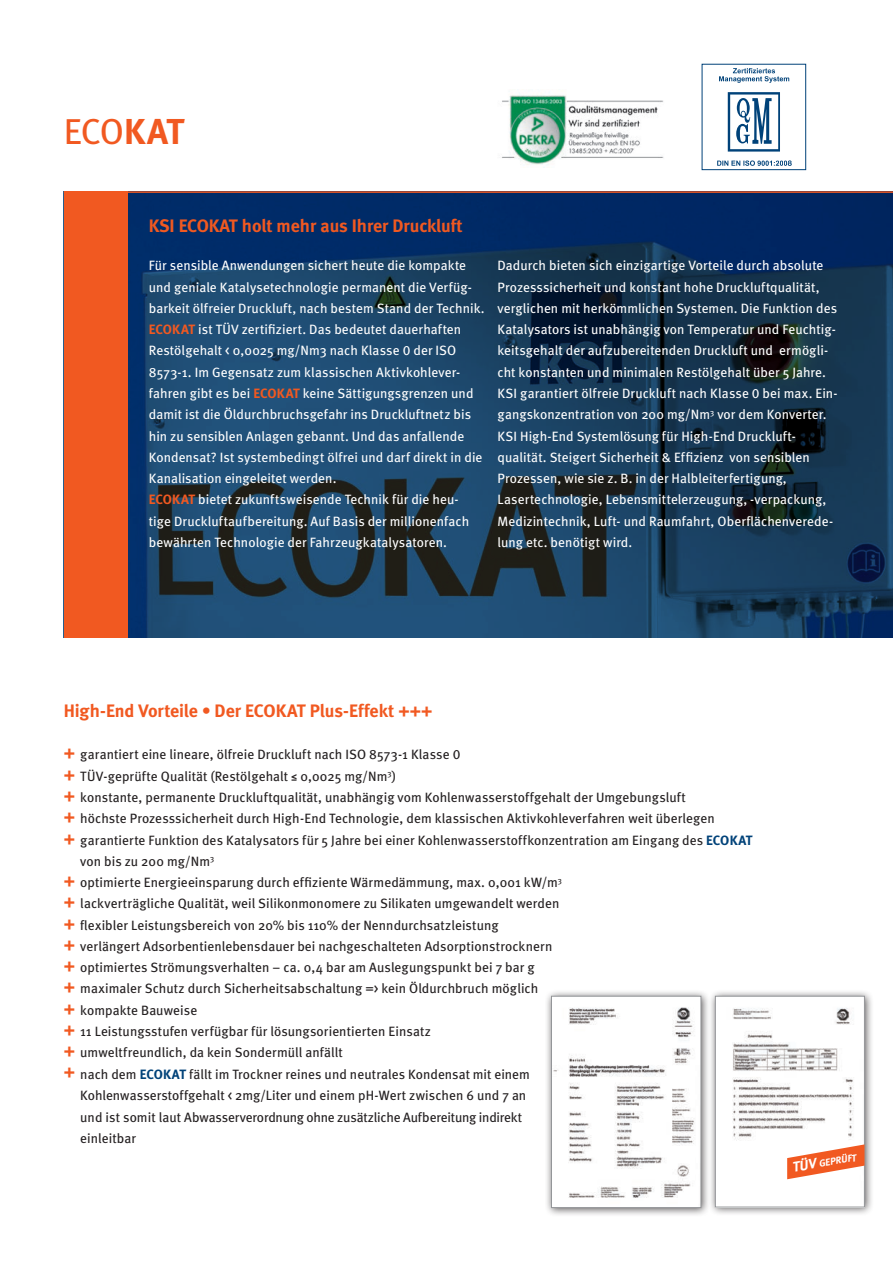
<style>
.page{position:relative;width:893px;height:1263px;background:#fff}
.page>*{position:absolute;margin:0;border:0;box-sizing:border-box;transform-origin:0 0}
.t1{font:36px "Meta";color:#f15921}
.t2{font:700 18px "Meta";color:#f15921}
.t3{font:13.5px/21.3px "Meta";letter-spacing:.005em;color:#fff}
.t4{font:13.5px "Meta";letter-spacing:.005em;color:#231f20}
.t5{font:italic 700 9.9px "Meta";color:#fff}
.s1{font-weight:700}
.s2{font-weight:700;color:#f15921}
.s3{font-family:"Meta Book Expert"}
.s4{font-weight:700;font-size:18px;color:#f15921}
.s5{font-weight:700;color:#004279}
.s6{font-size:14.1px}
</style>
<div class="page">
<svg style="left:128px;top:193px;width:765px;height:445px;background:#143b62"></svg>
<div style="left:64px;top:191px;width:64px;height:447px;background:#f15921"></div>
<hr style="left:64px;top:191px;width:829px;height:2px;background:#f15921">
<img style="left:501px;top:93px;width:163px;height:72px">
<div style="left:545px;top:989px;width:165px;height:228px;background:#231f20;opacity:.75"></div>
<img style="left:553px;top:998px;width:146px;height:207px">
<div style="left:551px;top:996px;width:150px;height:211px;border:1px solid #939598"></div>
<div style="left:708px;top:989px;width:166px;height:228px;background:#231f20;opacity:.75"></div>
<img style="left:717px;top:998px;width:145px;height:207px">
<div style="left:715px;top:996px;width:149px;height:211px;border:1px solid #939598"></div>
<svg style="left:787px;top:1144px;width:77px;height:35px"></svg>
<svg style="left:717px;top:160px;width:75px;height:6px"></svg>
<div style="left:702px;top:64px;width:104px;height:106px;border:1px solid #004279"></div>
<svg style="left:719px;top:68px;width:70px;height:15px"></svg>
<svg style="left:728px;top:92px;width:52px;height:60px"></svg>
<h1 class="t1" style="left:64px;top:108px;width:122px">ECO<span class="s1">KAT</span></h1>
<h2 class="t2" style="left:149px;top:215px;width:315px">KSI ECOKAT holt mehr aus Ihrer Druckluft</h2>
<p class="t3" style="left:149px;top:255px;width:337px">Für sensible Anwendungen sichert heute die kompakte und geniale Katalysetechnologie permanent die Verfüg&shy;barkeit ölfreier Druckluft, nach bestem Stand der Technik.<br><span class="s2">ECOKAT</span> ist TÜV zertifiziert. Das bedeutet dauerhaften Restölgehalt &lt; 0,0025 mg/Nm3 nach Klasse <span class="s3">0</span> der ISO 8573-1. Im Gegensatz zum klassischen Aktivkohlever&shy;fahren gibt es bei <span class="s2">ECOKAT</span> keine Sättigungsgrenzen und damit ist die Öldurchbruchsgefahr ins Druckluftnetz bis hin zu sensiblen Anlagen gebannt. Und das anfallende Kondensat? Ist systembedingt ölfrei und darf direkt in die Kanalisation eingeleitet werden.<br><span class="s2">ECOKAT</span> bietet zukunftsweisende Technik für die heu-<br>tige Druckluftaufbereitung. Auf Basis der millionenfach bewährten Technologie der Fahrzeugkatalysatoren.</p>
<p class="t3" style="left:497px;top:255px;width:342px">Dadurch bieten sich einzigartige Vorteile durch absolute Prozesssicherheit und konstant hohe Druckluftqualität, verglichen mit herkömmlichen Systemen. Die Funktion des Katalysators ist unabhängig von Temperatur und Feuchtig&shy;keitsgehalt der aufzubereitenden Druckluft und ermögli&shy;cht konstanten und minimalen Restölgehalt über 5 Jahre.<br>KSI garantiert ölfreie Druckluft nach Klasse <span class="s3">0</span> bei max. Ein&shy;gangskonzentration von 200 mg/Nm<sup>3</sup> vor dem Konverter.<br>KSI High-End Systemlösung für High-End Druckluft&shy;qualität. Steigert Sicherheit &amp; Effizienz von sensiblen Prozessen, wie sie z. B. in der Halbleiterfertigung, Lasertechnologie, Lebensmittelerzeugung, -verpackung, Medizintechnik, Luft- und Raumfahrt, Oberflächenverede&shy;lung etc. benötigt wird.</p>
<h2 class="t2" style="left:64px;top:699px;width:370px">High-End Vorteile • Der ECOKAT Plus-Effekt +++</h2>
<p class="t4" style="left:64px;top:746px;width:398px"><span class="s4">+</span> garantiert eine lineare, ölfreie Druckluft nach ISO 8573-1 Klasse <span class="s3">0</span></p>
<p class="t4" style="left:64px;top:767px;width:334px"><span class="s4">+</span> TÜV-geprüfte Qualität (Restölgehalt <span class="s3">M</span> 0,0025 mg/Nm<sup>3</sup>)</p>
<p class="t4" style="left:64px;top:789px;width:624px"><span class="s4">+</span> konstante, permanente Druckluftqualität, unabhängig vom Kohlenwasserstoffgehalt der Umgebungsluft</p>
<p class="t4" style="left:64px;top:810px;width:652px"><span class="s4">+</span> höchste Prozesssicherheit durch High-End Technologie, dem klassischen Aktivkohleverfahren weit überlegen</p>
<p class="t4" style="left:64px;top:831px;width:690px"><span class="s4">+</span> garantierte Funktion des Katalysators für 5 Jahre bei einer Kohlenwasserstoffkonzentration am Eingang des <span class="s5">ECOKAT</span></p>
<p class="t4" style="left:80px;top:852px;width:135px">von bis zu 200 mg/Nm<sup>3</sup></p>
<p class="t4" style="left:64px;top:874px;width:500px"><span class="s4">+</span> optimierte Energieeinsparung durch effiziente Wärmedämmung, max. 0,001 kW/m<sup>3</sup></p>
<p class="t4" style="left:64px;top:895px;width:497px"><span class="s4">+</span> lackverträgliche Qualität, weil Silikonmonomere zu Silikaten umgewandelt werden</p>
<p class="t4" style="left:64px;top:916px;width:436px"><span class="s4">+</span> flexibler Leistungsbereich von 20% bis 110% der Nenndurchsatzleistung</p>
<p class="t4" style="left:64px;top:937px;width:490px"><span class="s4">+</span> verlängert Adsorbentienlebensdauer bei nachgeschalteten Adsorptionstrocknern</p>
<p class="t4" style="left:64px;top:959px;width:472px"><span class="s4">+</span> optimiertes Strömungsverhalten – ca. 0,4 bar am Auslegungspunkt bei 7 bar g</p>
<p class="t4" style="left:64px;top:980px;width:476px"><span class="s4">+</span> maximaler Schutz durch Sicherheitsabschaltung =&gt; kein Öldurchbruch möglich</p>
<p class="t4" style="left:64px;top:1001px;width:135px"><span class="s4">+</span> kompakte Bauweise</p>
<p class="t4" style="left:64px;top:1023px;width:369px"><span class="s4">+</span> 11 Leistungsstufen verfügbar für lösungsorientierten Einsatz</p>
<p class="t4" style="left:64px;top:1044px;width:280px"><span class="s4">+</span> umweltfreundlich, da kein Sondermüll anfällt</p>
<p class="t4" style="left:64px;top:1066px;width:468px"><span class="s4">+</span> nach dem <span class="s5">ECOKAT</span> fällt im Trockner reines und neutrales Kondensat mit einem</p>
<p class="t4" style="left:80px;top:1087px;width:447px">Kohlenwasserstoffgehalt &lt; 2mg/Liter und einem pH-Wert zwischen 6 und 7 an</p>
<p class="t4" style="left:80px;top:1108px;width:443px">und ist somit laut Abwasserverordnung ohne zusätzliche Aufbereitung indirekt</p>
<p class="t4" style="left:80px;top:1130px;width:57px">einleitbar</p>
<p class="t5" style="left:791px;top:1162px;width:66px;rotate:-10deg"><span class="s6">TÜV</span> geprüft</p>
</div>
